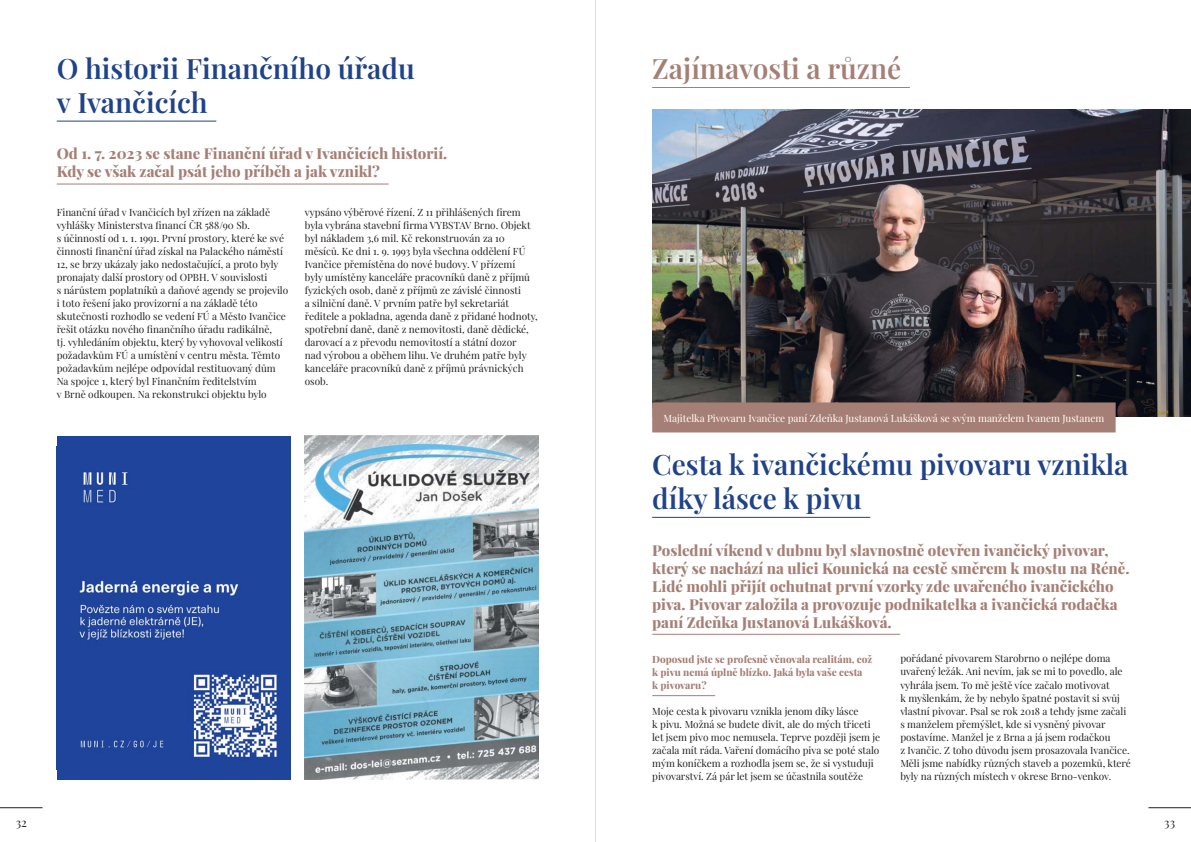
<style>
.page{position:relative;width:1191px;height:842px;background:#fff}
.page>*{position:absolute;margin:0;border:0;box-sizing:border-box;transform-origin:0 0}
.t1{font:600 28px/33.6px "Playfair Display";color:#1f4289}
.t2{font:600 28px "Playfair Display";color:#a57f75}
.t3{font:800 15px/18px "Playfair Display";color:#a57f75}
.t4{font:12px "Playfair Display";color:#231f20}
.t5{font:10px/13px "Playfair Display";color:#231f20}
.t6{font:800 10px/13px "Playfair Display";color:#a57f75}
.t7{font:10px "Playfair Display";color:#fff}
</style>
<div class="page">
<hr style="left:1148px;top:807px;width:43px;height:1px;background:#231f20">
<hr style="left:0;top:807px;width:43px;height:1px;background:#231f20">
<hr style="left:57px;top:121px;width:159px;height:1px;background:#1f4289">
<hr style="left:57px;top:184px;width:332px;height:1px;background:#a57f75">
<div style="left:57px;top:436px;width:234px;height:344px;background:#1e449c"></div>
<img style="left:79px;top:471px;width:201px;height:290px">
<img style="left:305px;top:436px;width:234px;height:344px">
<hr style="left:652px;top:87px;width:258px;height:1px;background:#a57f75">
<hr style="left:652px;top:517px;width:218px;height:1px;background:#1f4289">
<hr style="left:652px;top:634px;width:248px;height:1px;background:#a57f75">
<hr style="left:652px;top:695px;width:63px;height:1px;background:#a57f75">
<img style="left:652px;top:110px;width:539px;height:307px">
<div style="left:652px;top:402px;width:463px;height:30px;background:#a57f75"></div>
<hr style="left:595px;top:0;width:1px;height:842px;background:#dcddde">
<h1 class="t1" style="left:57px;top:51px;width:360px">O historii Finančního úřadu v Ivančicích</h1>
<h2 class="t3" style="left:57px;top:144px;width:392px">Od 1. 7. 2023 se stane Finanční úřad v Ivančicích historií.<br>Kdy se však začal psát jeho příběh a jak vznikl?</h2>
<p class="t5" style="left:57px;top:205px;width:233px">Finanční úřad v Ivančicích byl zřízen na základě vyhlášky Ministerstva financí ČR 588/90 Sb.<br>s účinností od 1. 1. 1991. První prostory, které ke své činnosti finanční úřad získal na Palackého náměstí 12, se brzy ukázaly jako nedostačující, a proto byly pronajaty další prostory od OPBH. V souvislosti<br>s nárůstem poplatníků a daňové agendy se projevilo i toto řešení jako provizorní a na základě této skutečnosti rozhodlo se vedení FÚ a Město Ivančice řešit otázku nového finančního úřadu radikálně,<br>tj. vyhledáním objektu, který by vyhovoval velikostí požadavkům FÚ a umístění v centru města. Těmto požadavkům nejlépe odpovídal restituovaný dům Na spojce 1, který byl Finančním ředitelstvím<br>v Brně odkoupen. Na rekonstrukci objektu bylo</p>
<p class="t5" style="left:305px;top:205px;width:235px">vypsáno výběrové řízení. Z 11 přihlášených firem byla vybrána stavební firma VYBSTAV Brno. Objekt byl nákladem 3,6 mil. Kč rekonstruován za 10 měsíců. Ke dni 1. 9. 1993 byla všechna oddělení FÚ Ivančice přemístěna do nové budovy. V přízemí<br>byly umístěny kanceláře pracovníků daně z příjmů fyzických osob, daně z příjmů ze závislé činnosti<br>a silniční daně. V prvním patře byl sekretariát ředitele a pokladna, agenda daně z přidané hodnoty, spotřební daně, daně z nemovitosti, daně dědické, darovací a z převodu nemovitostí a státní dozor<br>nad výrobou a oběhem lihu. Ve druhém patře byly kanceláře pracovníků daně z příjmů právnických osob.</p>
<h1 class="t2" style="left:652px;top:49px;width:251px">Zajímavosti a různé</h1>
<p class="t7" style="left:663px;top:411px;width:442px">Majitelka Pivovaru Ivančice paní Zdeňka Justanová Lukášková se svým manželem Ivanem Justanem</p>
<h1 class="t1" style="left:652px;top:447px;width:478px">Cesta k ivančickému pivovaru vznikla díky lásce k pivu</h1>
<p class="t3" style="left:652px;top:540px;width:479px">Poslední víkend v dubnu byl slavnostně otevřen ivančický pivovar, který se nachází na ulici Kounická na cestě směrem k mostu na Réně.<br>Lidé mohli přijít ochutnat první vzorky zde uvařeného ivančického piva. Pivovar založila a provozuje podnikatelka a ivančická rodačka paní Zdeňka Justanová Lukášková.</p>
<p class="t6" style="left:652px;top:652px;width:221px">Doposud jste se profesně věnovala realitám, což k pivu nemá úplně blízko. Jaká byla vaše cesta<br>k pivovaru?</p>
<p class="t5" style="left:900px;top:652px;width:232px">pořádané pivovarem Starobrno o nejlépe doma uvařený ležák. Ani nevím, jak se mi to povedlo, ale vyhrála jsem. To mě ještě více začalo motivovat<br>k myšlenkám, že by nebylo špatné postavit si svůj vlastní pivovar. Psal se rok 2018 a tehdy jsme začali s manželem přemýšlet, kde si vysněný pivovar postavíme. Manžel je z Brna a já jsem rodačkou<br>z Ivančic. Z toho důvodu jsem prosazovala Ivančice.<br>Měli jsme nabídky různých staveb a pozemků, které byly na různých místech v okrese Brno-venkov.</p>
<p class="t5" style="left:652px;top:704px;width:230px">Moje cesta k pivovaru vznikla jenom díky lásce<br>k pivu. Možná se budete divit, ale do mých třiceti let jsem pivo moc nemusela. Teprve později jsem je začala mít ráda. Vaření domácího piva se poté stalo mým koníčkem a rozhodla jsem se, že si vystuduji pivovarství. Zá pár let jsem se účastnila soutěže</p>
<p class="t4" style="left:16px;top:814px;width:13px">32</p>
<p class="t4" style="left:1164px;top:814px;width:12px">33</p>
</div>
